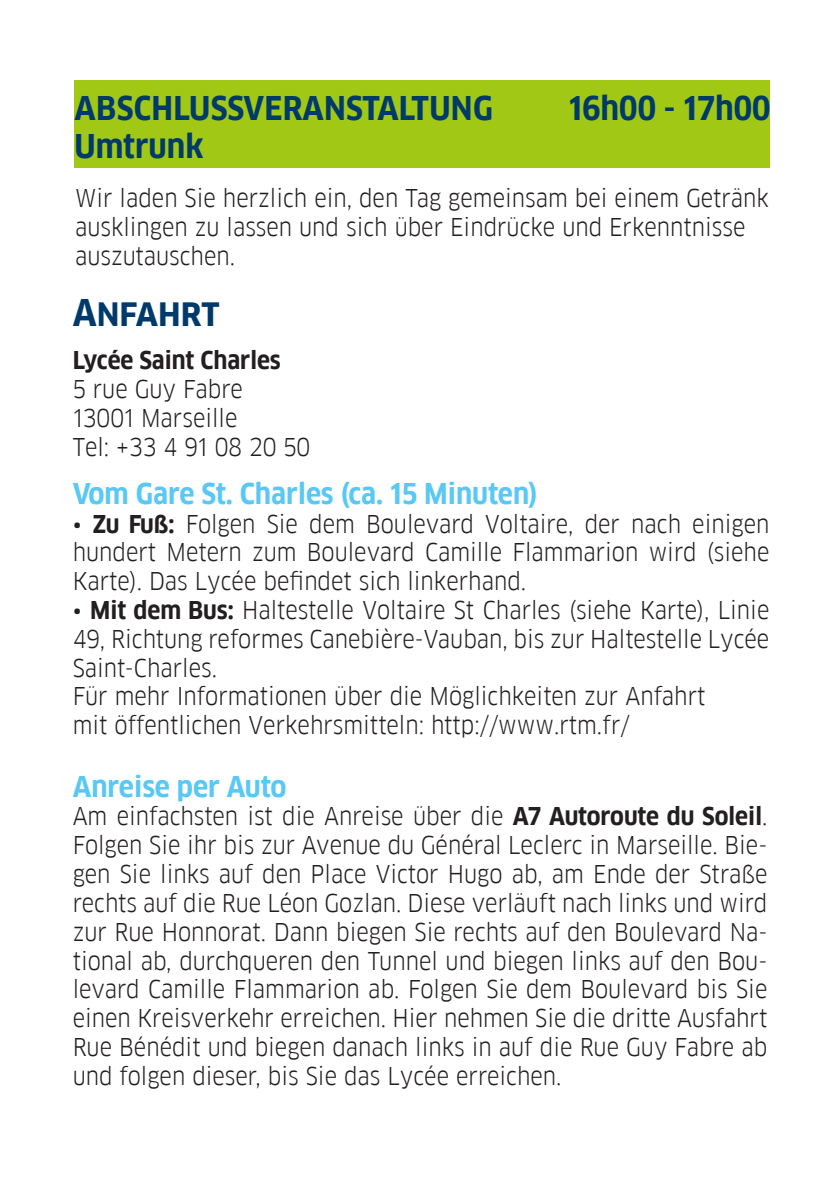
<style>
.page{position:relative;width:840px;height:1191px;background:#fff}
.page>*{position:absolute;margin:0;border:0;box-sizing:border-box;transform-origin:0 0}
.t1{font:700 36px "Goethe FF Clan";color:#003a6b}
.t2{font:700 32px "Goethe FF Clan";color:#003a6b}
.t3{font:700 28px "Goethe FF Clan";color:#5ac8f5}
.t4{font:24px/28.8px "Goethe FF Clan";color:#231f20;text-align:justify}
.t5{font:700 24px "Goethe FF Clan";color:#231f20}
.s1{font-weight:700}
</style>
<div class="page">
<div style="left:74px;top:80px;width:695px;height:87px;background:#a0c814"></div>
<p class="t2" style="left:75px;top:90px;width:419px">ABSCHLUSSVERANSTALTUNG</p>
<p class="t2" style="left:568px;top:90px;width:203px">16h00 - 17h00</p>
<p class="t2" style="left:74px;top:128px;width:130px">Umtrunk</p>
<p class="t4" style="left:75px;top:184px;width:694px;text-align:left">Wir laden Sie herzlich ein, den Tag gemeinsam bei einem Getränk ausklingen zu lassen und sich über Eindrücke und Erkenntnisse auszutauschen.</p>
<p class="t1" style="left:73px;top:292px;width:148px">Anfahrt</p>
<p class="t5" style="left:73px;top:346px;width:210px">Lycée Saint Charles</p>
<p class="t4" style="left:73px;top:375px;width:172px">5 rue Guy Fabre</p>
<p class="t4" style="left:73px;top:404px;width:166px">13001 Marseille</p>
<p class="t4" style="left:73px;top:432px;width:239px">Tel: +33 4 91 08 20 50</p>
<p class="t3" style="left:73px;top:477px;width:466px">Vom Gare St. Charles (ca. 15 Minuten)</p>
<p class="t4" style="left:73px;top:509px;width:698px">• <span class="s1">Zu Fuß:</span> Folgen Sie dem Boulevard Voltaire, der nach einigen hundert Metern zum Boulevard Camille Flammarion wird (siehe Karte). Das Lycée befindet sich linkerhand.</p>
<p class="t4" style="left:73px;top:596px;width:697px">• <span class="s1">Mit dem Bus:</span> Haltestelle Voltaire St Charles (siehe Karte), Linie 49, Richtung reformes Canebière-Vauban, bis zur Haltestelle Lycée Saint-Charles.</p>
<p class="t4" style="left:73px;top:682px;width:634px">Für mehr Informationen über die Möglichkeiten zur Anfahrt</p>
<p class="t4" style="left:73px;top:711px;width:558px">mit öffentlichen Verkehrsmitteln: http://www.rtm.fr/</p>
<p class="t3" style="left:73px;top:770px;width:215px">Anreise per Auto</p>
<p class="t4" style="left:73px;top:802px;width:696px">Am einfachsten ist die Anreise über die <span class="s1">A7 Autoroute du Soleil</span>.<br>Folgen Sie ihr bis zur Avenue du Général Leclerc in Marseille. Bie&shy;gen Sie links auf den Place Victor Hugo ab, am Ende der Straße rechts auf die Rue Léon Gozlan. Diese verläuft nach links und wird zur Rue Honnorat. Dann biegen Sie rechts auf den Boulevard Na&shy;tional ab, durchqueren den Tunnel und biegen links auf den Bou&shy;levard Camille Flammarion ab. Folgen Sie dem Boulevard bis Sie einen Kreisverkehr erreichen. Hier nehmen Sie die dritte Ausfahrt Rue Bénédit und biegen danach links in auf die Rue Guy Fabre ab und folgen dieser, bis Sie das Lycée erreichen.</p>
</div>
